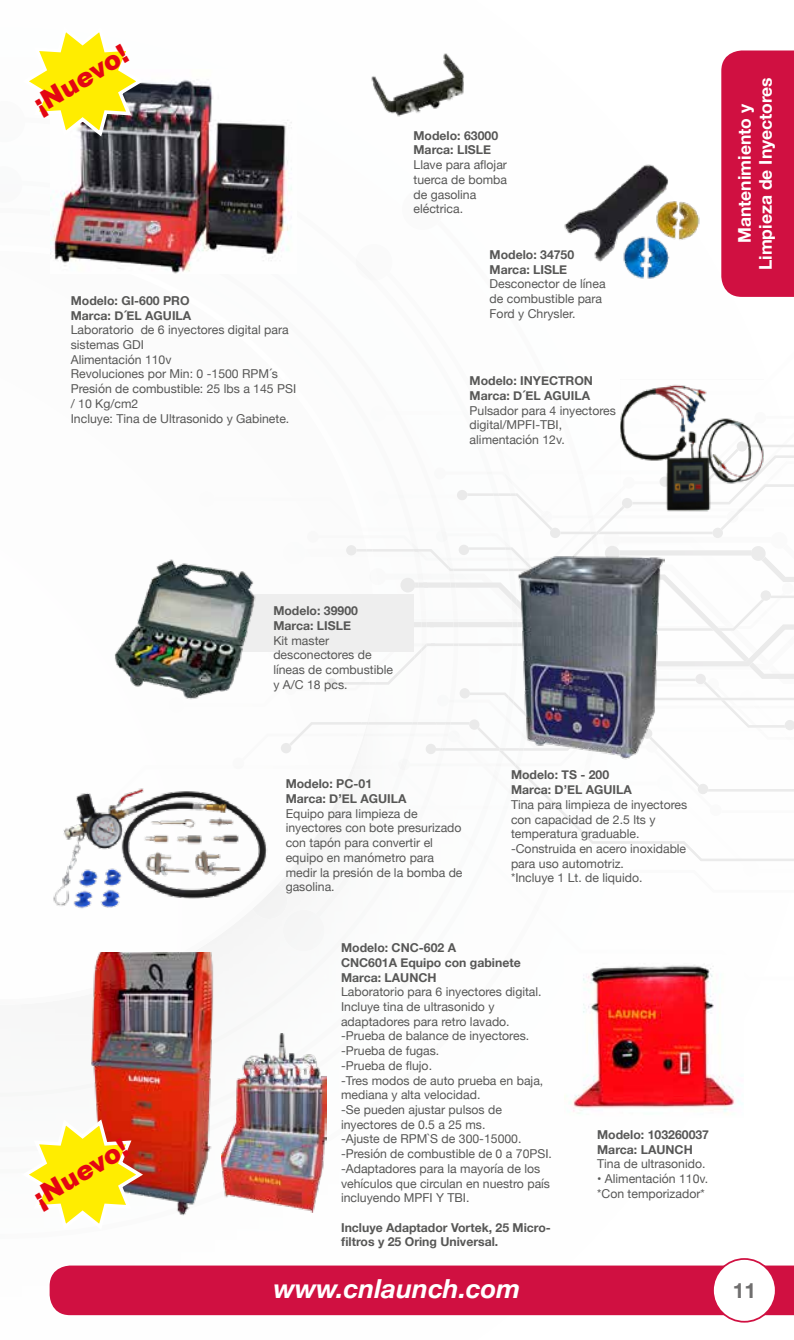
<style>
.page{position:relative;width:794px;height:1340px;background:#fff}
.page>*{position:absolute;margin:0;border:0;box-sizing:border-box;transform-origin:0 0}
.t1{font:900 26.43px "Arial";color:#e30613}
.t2{font:italic 700 26.25px "Helvetica Neue";color:#fff}
.t3{font:700 21px "Helvetica Neue";color:#706f6f}
.t4{font:700 17.5px/21px "Helvetica Neue";color:#fff;text-align:center}
.t5{font:12.25px/14.7px "Helvetica Neue";color:#575756}
.t6{font:700 12.25px/14.7px "Helvetica Neue";color:#575756}
</style>
<div class="page">
<svg style="left:258px;top:445px;width:536px;height:447px"></svg>
<div style="left:721px;top:50px;width:73px;height:247px;background:#d01041"></div>
<div style="left:50px;top:1265px;width:744px;height:50px;background:#d01041"></div>
<div style="left:713px;top:1258px;width:62px;height:63px;background:#fff;border-radius:50%"></div>
<div style="left:712px;top:1258px;width:64px;height:64px;border:2px solid #d01041;border-radius:50%"></div>
<div style="left:192px;top:594px;width:221px;height:57px;background:#eee"></div>
<img style="left:91px;top:952px;width:123px;height:264px">
<img style="left:51px;top:79px;width:241px;height:194px">
<img style="left:222px;top:1033px;width:104px;height:179px">
<img style="left:511px;top:535px;width:153px;height:231px">
<img style="left:565px;top:964px;width:178px;height:150px">
<img style="left:53px;top:769px;width:217px;height:156px">
<img style="left:620px;top:384px;width:144px;height:130px">
<img style="left:371px;top:53px;width:93px;height:64px">
<svg style="left:29px;top:1116px;width:117px;height:108px"></svg>
<svg style="left:29px;top:32px;width:117px;height:110px"></svg>
<img style="left:114px;top:559px;width:144px;height:141px">
<img style="left:564px;top:164px;width:136px;height:115px">
<h1 class="t1" style="left:25px;top:90px;width:107px;rotate:-31deg">¡Nuevo!</h1>
<p class="t6" style="left:71px;top:293px;width:122px">Modelo: GI-600 PRO<br>Marca: D´EL AGUILA</p>
<p class="t5" style="left:71px;top:323px;width:227px">Laboratorio de 6 inyectores digital para sistemas GDI<br>Alimentación 110v<br>Revoluciones por Min: 0 -1500 RPM´s<br>Presión de combustible: 25 lbs a 145 PSI / 10 Kg/cm2<br>Incluye: Tina de Ultrasonido y Gabinete.</p>
<p class="t6" style="left:413px;top:128px;width:86px">Modelo: 63000<br>Marca: LISLE</p>
<p class="t5" style="left:413px;top:158px;width:95px">Llave para aflojar tuerca de bomba de gasolina eléctrica.</p>
<p class="t6" style="left:489px;top:247px;width:86px">Modelo: 34750<br>Marca: LISLE</p>
<p class="t5" style="left:489px;top:277px;width:117px">Desconector de línea de combustible para<br>Ford y Chrysler.</p>
<p class="t6" style="left:469px;top:374px;width:125px">Modelo: INYECTRON<br>Marca: D´EL AGUILA</p>
<p class="t5" style="left:469px;top:403px;width:148px">Pulsador para 4 inyectores digital/MPFI-TBI, alimentación 12v.</p>
<h3 class="t4" style="left:734px;top:270px;width:195px;rotate:-90deg">Mantenimiento y<br>Limpieza de Inyectores</h3>
<h1 class="t1" style="left:25px;top:1183px;width:107px;rotate:-31deg">¡Nuevo!</h1>
<p class="t6" style="left:273px;top:603px;width:86px">Modelo: 39900<br>Marca: LISLE</p>
<p class="t5" style="left:273px;top:633px;width:121px">Kit master desconectores de líneas de combustible y A/C 18 pcs.</p>
<p class="t6" style="left:286px;top:777px;width:122px">Modelo: PC-01<br>Marca: D’EL AGUILA</p>
<p class="t5" style="left:286px;top:806px;width:178px">Equipo para limpieza de inyectores con bote presurizado con tapón para convertir el equipo en manómetro para medir la presión de la bomba de gasolina.</p>
<p class="t6" style="left:511px;top:768px;width:122px">Modelo: TS - 200<br>Marca: D’EL AGUILA</p>
<p class="t5" style="left:511px;top:797px;width:178px">Tina para limpieza de inyectores con capacidad de 2.5 lts y temperatura graduable. -Construida en acero inoxidable para uso automotriz.<br>*Incluye 1 Lt. de liquido.</p>
<p class="t6" style="left:341px;top:940px;width:181px">Modelo: CNC-602 A<br>CNC601A Equipo con gabinete<br>Marca: LAUNCH</p>
<p class="t5" style="left:341px;top:985px;width:212px">Laboratorio para 6 inyectores digital.<br>Incluye tina de ultrasonido y adaptadores para retro lavado. -Prueba de balance de inyectores. -Prueba de fugas.<br>-Prueba de flujo.<br>-Tres modos de auto prueba en baja, mediana y alta velocidad.<br>-Se pueden ajustar pulsos de inyectores de 0.5 a 25 ms.<br>-Ajuste de RPM`S de 300-15000. -Presión de combustible de 0 a 70PSI. -Adaptadores para la mayoría de los vehículos que circulan en nuestro país incluyendo MPFI Y TBI.</p>
<p class="t6" style="left:341px;top:1220px;width:211px">Incluye Adaptador Vortek, 25 Micro&shy;filtros y 25 Oring Universal.</p>
<h2 class="t2" style="left:274px;top:1268px;width:248px">www.cnlaunch.com</h2>
<p class="t6" style="left:597px;top:1127px;width:113px">Modelo: 103260037<br>Marca: LAUNCH</p>
<p class="t5" style="left:597px;top:1157px;width:110px">Tina de ultrasonido.</p>
<p class="t5" style="left:597px;top:1172px;width:112px">• Alimentación 110v. *Con temporizador*</p>
<h3 class="t3" style="left:732px;top:1274px;width:25px">11</h3>
</div>
